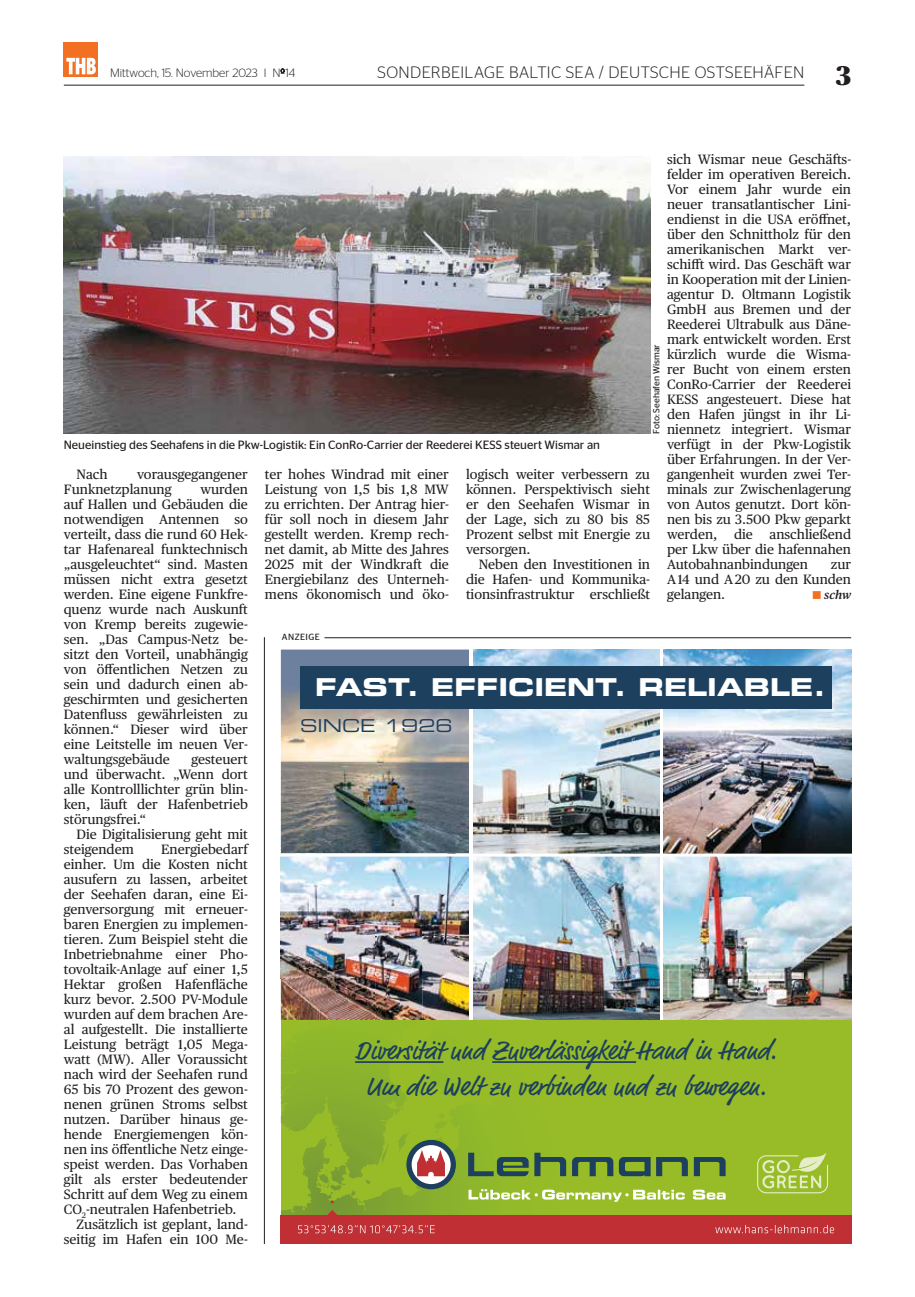
<style>
.page{position:relative;width:915px;height:1297px;background:#fff}
.page>*{position:absolute;margin:0;border:0;box-sizing:border-box;transform-origin:0 0}
.t1{font:26.55px/36.6px "Market Pro";color:#1d405e;text-align:center}
.t2{font:24.6px "Eurostile Bold Extended Two";color:#fff}
.t3{font:17.85px "Eurostile Extended Two";color:#1d405e}
.t4{font:300 16.5px "Stag Sans";letter-spacing:.02em;color:#231f20}
.t5{font:13.5px/15px "Publico Text";color:#231f20;text-align:justify}
.t6{font:12px "Stag Sans";color:#231f20}
.t7{font:300 12px "Stag Sans";color:#231f20}
.t8{font:italic 600 12px "Publico Text";color:#231f20}
.t9{font:9px "Stag Sans";color:#231f20}
.t10{font:9px "Stag Sans";letter-spacing:.05em;color:#231f20}
.s1{font-family:"Publico Headline";font-weight:900;font-size:27px}
.s2{color:#f36f21}
</style>
<div class="page">
<hr style="left:64px;top:85px;width:740px;height:1px;background:#231f20">
<svg style="left:280px;top:69px;width:4px;height:5px"></svg>
<div style="left:64px;top:43px;width:34px;height:34px;background:#f36f21"></div>
<svg style="left:66px;top:58px;width:30px;height:16px"></svg>
<hr style="left:324px;top:637px;width:526px;height:1px;background:#231f20">
<img style="left:472px;top:857px;width:187px;height:163px">
<img style="left:662px;top:649px;width:188px;height:371px">
<img style="left:472px;top:649px;width:187px;height:205px">
<img style="left:281px;top:649px;width:188px;height:371px">
<hr style="left:281px;top:854px;width:569px;height:3px;background:#fff">
<div style="left:281px;top:1020px;width:569px;height:197px;background:#97bc28"></div>
<svg style="left:281px;top:1061px;width:163px;height:30px"></svg>
<div style="left:281px;top:1215px;width:569px;height:29px;background:#c02f34"></div>
<div style="left:406px;top:1140px;width:50px;height:49px;background:#1d405e;border-radius:50%"></div>
<div style="left:411px;top:1145px;width:39px;height:39px;background:#fff;border-radius:50%"></div>
<svg style="left:417px;top:1150px;width:28px;height:26px"></svg>
<svg style="left:693px;top:1157px;width:32px;height:19px"></svg>
<svg style="left:656px;top:1157px;width:31px;height:19px"></svg>
<svg style="left:572px;top:1157px;width:78px;height:19px"></svg>
<svg style="left:534px;top:1153px;width:32px;height:23px"></svg>
<svg style="left:468px;top:1153px;width:60px;height:23px"></svg>
<svg style="left:468px;top:1189px;width:257px;height:13px"></svg>
<svg style="left:281px;top:1210px;width:185px;height:23px"></svg>
<svg style="left:715px;top:1225px;width:118px;height:8px"></svg>
<svg style="left:757px;top:1152px;width:70px;height:41px"></svg>
<hr style="left:355px;top:1061px;width:88px;height:2px;background:#1d405e">
<hr style="left:492px;top:1061px;width:144px;height:2px;background:#1d405e">
<img style="left:292px;top:710px;width:168px;height:32px">
<div style="left:300px;top:667px;width:531px;height:42px;background:#1d405e"></div>
<hr style="left:264px;top:637px;width:1px;height:607px;background:#231f20">
<img style="left:64px;top:156px;width:585px;height:278px">
<p class="t7" style="left:110px;top:66px;width:187px">Mittwoch, 15. November 2023 I N<sup>o</sup>14</p>
<p class="t4" style="left:377px;top:63px;width:475px">SONDERBEILAGE BALTIC SEA / DEUTSCHE OSTSEEHÄFEN <span class="s1">3</span></p>
<p class="t5" style="left:666px;top:151px;width:185px">sich Wismar neue Geschäfts&shy;felder im operativen Bereich.<br>Vor einem Jahr wurde ein neuer transatlantischer Lini&shy;endienst in die USA eröffnet, über den Schnittholz für den amerikanischen Markt ver&shy;schifft wird. Das Geschäft war in Kooperation mit der Linien&shy;agentur D. Oltmann Logistik GmbH aus Bremen und der Reederei Ultrabulk aus Däne&shy;mark entwickelt worden. Erst kürzlich wurde die Wisma&shy;rer Bucht von einem ersten ConRo-Carrier der Reederei KESS angesteuert. Diese hat den Hafen jüngst in ihr Li&shy;niennetz integriert. Wismar verfügt in der Pkw-Logistik über Erfahrungen. In der Ver&shy;gangenheit wurden zwei Ter&shy;minals zur Zwischenlagerung von Autos genutzt. Dort kön&shy;nen bis zu 3.500 Pkw geparkt werden, die anschließend per Lkw über die hafennahen Autobahnanbindungen</p>
<p class="t9" style="left:651px;top:434px;width:91px;rotate:-90deg">Foto: Seehafen Wismar</p>
<p class="t6" style="left:64px;top:438px;width:537px">Neueinstieg des Seehafens in die Pkw-Logistik: Ein ConRo-Carrier der Reederei KESS steuert Wismar an</p>
<p class="t5" style="left:265px;top:466px;width:185px">ter hohes Windrad mit einer Leistung von 1,5 bis 1,8 MW zu errichten. Der Antrag hier&shy;für soll noch in diesem Jahr gestellt werden. Kremp rech&shy;net damit, ab Mitte des Jahres 2025 mit der Windkraft die Energiebilanz des Unterneh&shy;mens ökonomisch und öko-</p>
<p class="t5" style="left:466px;top:466px;width:185px">logisch weiter verbessern zu können. Perspektivisch sieht er den Seehafen Wismar in der Lage, sich zu 80 bis 85<br>Prozent selbst mit Energie zu versorgen.</p>
<p class="t5" style="left:77px;top:466px;width:33px">Nach</p>
<p class="t5" style="left:64px;top:466px;width:185px;text-indent:73px">vorausgegangener<br>Funknetzplanung</p>
<p class="t5" style="left:64px;top:481px;width:185px;text-indent:137px">wurden auf Hallen und Gebäuden die notwendigen Antennen so verteilt, dass die rund 60 Hek&shy;tar Hafenareal funktechnisch „ausgeleuchtet“ sind. Masten müssen nicht extra gesetzt werden. Eine eigene Funkfre&shy;quenz wurde nach Auskunft von Kremp bereits zugewie&shy;sen. „Das Campus-Netz be&shy;sitzt den Vorteil, unabhängig von öffentlichen Netzen zu sein und dadurch einen ab&shy;geschirmten und gesicherten Datenfluss gewährleisten zu können.“ Dieser wird über eine Leitstelle im neuen Ver&shy;waltungsgebäude</p>
<p class="t5" style="left:466px;top:556px;width:185px;text-indent:13px">Neben den Investitionen in die Hafen- und Kommunika&shy;tionsinfrastruktur erschließt</p>
<p class="t5" style="left:666px;top:556px;width:185px;text-indent:164px">zur A 14 und A 20 zu den Kunden gelangen.</p>
<p class="t8" style="left:811px;top:585px;width:41px"><span class="s2">■</span> schw</p>
<p class="t10" style="left:282px;top:632px;width:39px">ANZEIGE</p>
<h2 class="t2" style="left:315px;top:670px;width:511px">FAST. EFFICIENT. RELIABLE.</h2>
<h3 class="t3" style="left:300px;top:714px;width:154px">SINCE 1926</h3>
<p class="t5" style="left:64px;top:751px;width:185px;text-indent:128px">gesteuert und überwacht. „Wenn dort alle Kontrolllichter grün blin&shy;ken, läuft der Hafenbetrieb störungsfrei.“</p>
<p class="t5" style="left:64px;top:826px;width:185px;text-indent:13px">Die Digitalisierung geht mit steigendem</p>
<p class="t5" style="left:161px;top:841px;width:88px">Energiebedarf</p>
<p class="t5" style="left:64px;top:856px;width:185px">einher. Um die Kosten nicht</p>
<p class="t5" style="left:64px;top:871px;width:185px">ausufern zu lassen, arbeitet</p>
<p class="t5" style="left:64px;top:886px;width:185px">der Seehafen daran, eine Ei-</p>
<p class="t5" style="left:64px;top:901px;width:185px">genversorgung mit erneuer-</p>
<p class="t5" style="left:64px;top:916px;width:185px">baren Energien zu implemen-</p>
<p class="t5" style="left:64px;top:931px;width:185px">tieren. Zum Beispiel steht die</p>
<p class="t5" style="left:64px;top:946px;width:185px">Inbetriebnahme einer Pho-</p>
<p class="t5" style="left:64px;top:961px;width:185px">tovoltaik-Anlage auf einer 1,5</p>
<p class="t5" style="left:64px;top:976px;width:185px">Hektar großen Hafenfläche</p>
<p class="t5" style="left:64px;top:991px;width:185px">kurz bevor. 2.500 PV-Module</p>
<p class="t5" style="left:64px;top:1006px;width:185px">wurden auf dem brachen Are-</p>
<p class="t5" style="left:64px;top:1021px;width:185px">al aufgestellt. Die installierte</p>
<p class="t5" style="left:64px;top:1036px;width:185px">Leistung beträgt 1,05 Mega-</p>
<p class="t5" style="left:64px;top:1051px;width:185px">watt (MW). Aller Voraussicht</p>
<p class="t5" style="left:64px;top:1066px;width:185px">nach wird der Seehafen rund</p>
<p class="t5" style="left:64px;top:1081px;width:185px">65 bis 70 Prozent des gewon-</p>
<p class="t5" style="left:64px;top:1096px;width:185px">nenen grünen Stroms selbst</p>
<p class="t5" style="left:64px;top:1111px;width:185px">nutzen. Darüber hinaus ge-</p>
<p class="t5" style="left:64px;top:1126px;width:185px">hende Energiemengen kön-</p>
<p class="t5" style="left:64px;top:1141px;width:185px">nen ins öffentliche Netz einge-</p>
<p class="t5" style="left:64px;top:1156px;width:185px">speist werden. Das Vorhaben</p>
<p class="t5" style="left:64px;top:1171px;width:185px">gilt als erster bedeutender</p>
<p class="t5" style="left:64px;top:1186px;width:185px">Schritt auf dem Weg zu einem</p>
<p class="t5" style="left:64px;top:1201px;width:174px">CO<sub>2</sub>-neutralen Hafenbetrieb.</p>
<p class="t5" style="left:77px;top:1216px;width:173px">Zusätzlich ist geplant, land-</p>
<p class="t5" style="left:64px;top:1231px;width:185px">seitig im Hafen ein 100 Me-</p>
<h1 class="t1" style="left:355px;top:1033px;width:423px">Diversität und Zuverlässigkeit Hand in Hand.<br>Um die Welt zu verbinden und zu bewegen.</h1>
</div>
